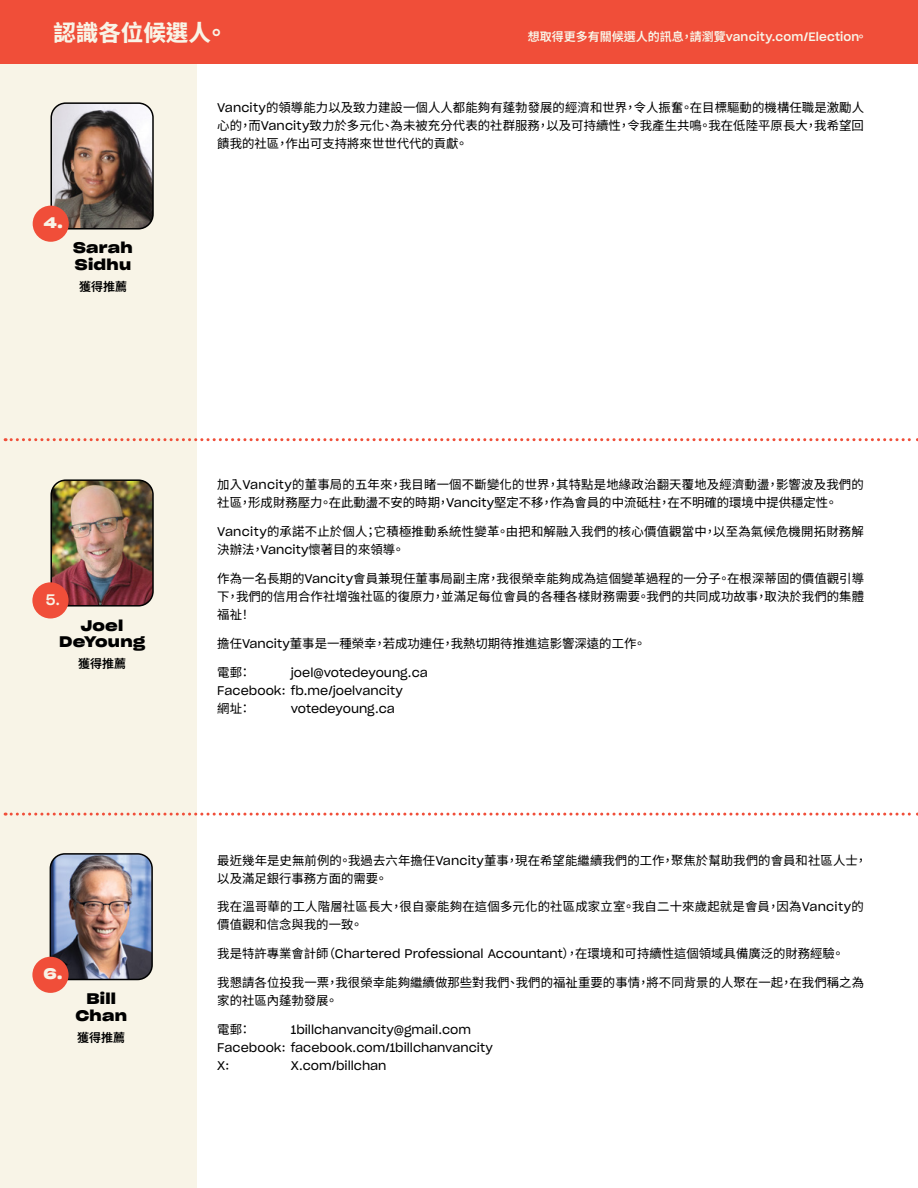
<style>
.page{position:relative;width:918px;height:1188px;background:#fff}
.page>*{position:absolute;margin:0;border:0;box-sizing:border-box;transform-origin:0 0}
.t1{font:800 22.5px "Noto Sans TC";color:#f8f4e7}
.t2{font:15px/16.5px "Sharp Grotesk Sm Bold 25";letter-spacing:.015em;color:#000;text-align:center}
.t3{font:15px "Sharp Grotesk Sm Bold 25";color:#f8f4e7}
.t4{font:15px "Sharp Grotesk Medium 20";color:#f8f4e7}
.t5{font:12.3px/18px "Noto Sans TC";letter-spacing:.005em;color:#000}
.t6{font:12.3px/18px "Sharp Grotesk Book 20";color:#000}
.t7{font:12px "Sharp Grotesk Medium 20";letter-spacing:.015em;color:#f8f4e7}
.t8{font:600 12px "Noto Sans TC";color:#000}
.s1{font-family:"Noto Sans TC";font-weight:600}
.s2{font-family:"Sharp Grotesk Book 20"}
</style>
<div class="page">
<div style="left:0;top:64px;width:197px;height:1124px;background:#f8f4e7"></div>
<svg style="left:5px;top:438px;width:913px;height:3px"></svg>
<svg style="left:5px;top:813px;width:913px;height:3px"></svg>
<img style="left:53px;top:105px;width:98px;height:122px">
<div style="left:50px;top:102px;width:104px;height:128px;border:2px solid #000;border-radius:15px"></div>
<img style="left:53px;top:482px;width:98px;height:122px">
<div style="left:50px;top:479px;width:104px;height:128px;border:2px solid #000;border-radius:15px"></div>
<img style="left:50px;top:854px;width:100px;height:126px">
<div style="left:50px;top:853px;width:103px;height:127px;border:2px solid #000;border-radius:15px"></div>
<div style="left:33px;top:206px;width:36px;height:36px;background:#f04e39;border-radius:50%"></div>
<div style="left:32px;top:582px;width:37px;height:37px;background:#f04e39;border-radius:50%"></div>
<div style="left:32px;top:957px;width:37px;height:36px;background:#f04e39;border-radius:50%"></div>
<div style="left:0;top:0;width:918px;height:64px;background:#f04e39"></div>
<h1 class="t1" style="left:53px;top:20px;width:176px">認識各位候選人。</h1>
<p class="t7" style="left:528px;top:26px;width:341px"><span class="s1">想取得更多有關候選人的訊息，請瀏覽</span>vancity.com/Election<span class="s1">。</span></p>
<p class="t3" style="left:44px;top:210px;width:21px">4.</p>
<p class="t2" style="left:73px;top:239px;width:61px;text-align:left">Sarah<br>Sidhu</p>
<p class="t8" style="left:79px;top:280px;width:49px">獲得推薦</p>
<p class="t5" style="left:217px;top:99px;width:648px;text-align:justify"><span class="s2">Vancity</span>的領導能力以及致力建設一個人人都能夠有蓬勃發展的經濟和世界，令人振奮。在目標驅動的機構任職是激勵人心的，而<span class="s2">Vancity</span>致力於多元化、為未被充分代表的社群服務，以及可持續性，令我產生共鳴。我在低陸平原長大，我希望回饋我的社區，作出可支持將來世世代代的貢獻。</p>
<p class="t4" style="left:46px;top:587px;width:16px">5<span class="s1">.</span></p>
<p class="t2" style="left:59px;top:617px;width:87px">Joel<br>DeYoung</p>
<p class="t8" style="left:78px;top:657px;width:49px">獲得推薦</p>
<p class="t3" style="left:43px;top:961px;width:21px">6.</p>
<p class="t2" style="left:75px;top:990px;width:53px">Bill<br>Chan</p>
<p class="t8" style="left:77px;top:1031px;width:49px">獲得推薦</p>
<p class="t5" style="left:217px;top:476px;width:648px">加入<span class="s2">Vancity</span>的董事局的五年來，我目睹一個不斷變化的世界，其特點是地緣政治翻天覆地及經濟動盪，影響波及我們的社區，形成財務壓力。在此動盪不安的時期，<span class="s2">Vancity</span>堅定不移，作為會員的中流砥柱，在不明確的環境中提供穩定性。</p>
<p class="t5" style="left:217px;top:523px;width:648px"><span class="s2">Vancity</span>的承諾不止於個人；它積極推動系統性變革。由把和解融入我們的核心價值觀當中，以至為氣候危機開拓財務解決辦法，<span class="s2">Vancity</span>懷著目的來領導。</p>
<p class="t5" style="left:217px;top:570px;width:648px;text-align:justify">作為一名長期的<span class="s2">Vancity</span>會員兼現任董事局副主席，我很榮幸能夠成為這個變革過程的一分子。在根深蒂固的價值觀引導下，我們的信用合作社增強社區的復原力，並滿足每位會員的各種各樣財務需要。我們的共同成功故事，取決於我們的集體福祉！</p>
<p class="t5" style="left:217px;top:635px;width:430px">擔任<span class="s2">Vancity</span>董事是一種榮幸，若成功連任，我熱切期待推進這影響深遠的工作。</p>
<p class="t5" style="left:217px;top:663px;width:36px">電郵：</p>
<p class="t6" style="left:217px;top:663px;width:212px;text-indent:73px">joel@votedeyoung.ca<br>Facebook: fb.me/joelvancity</p>
<p class="t5" style="left:217px;top:699px;width:36px">網址：</p>
<p class="t6" style="left:291px;top:699px;width:106px">votedeyoung.ca</p>
<p class="t5" style="left:217px;top:851px;width:651px">最近幾年是史無前例的。我過去六年擔任<span class="s2">Vancity</span>董事，現在希望能繼續我們的工作，聚焦於幫助我們的會員和社區人士，以及滿足銀行事務方面的需要。</p>
<p class="t5" style="left:217px;top:898px;width:648px">我在溫哥華的工人階層社區長大，很自豪能夠在這個多元化的社區成家立室。我自二十來歲起就是會員，因為<span class="s2">Vancity</span>的價值觀和信念與我的一致。</p>
<p class="t5" style="left:217px;top:945px;width:628px">我是特許專業會計師（<span class="s2">Chartered Professional Accountant</span>），在環境和可持續性這個領域具備廣泛的財務經驗。</p>
<p class="t5" style="left:217px;top:974px;width:648px">我懇請各位投我一票，我很榮幸能夠繼續做那些對我們、我們的福祉重要的事情，將不同背景的人聚在一起，在我們稱之為家的社區內蓬勃發展。</p>
<p class="t5" style="left:217px;top:1021px;width:36px">電郵：</p>
<p class="t6" style="left:217px;top:1020px;width:277px;text-indent:73px">1billchanvancity@gmail.com<br>Facebook: facebook.com/1billchanvancity<br>X:</p>
<p class="t6" style="left:291px;top:1056px;width:97px">X.com/billchan</p>
</div>
